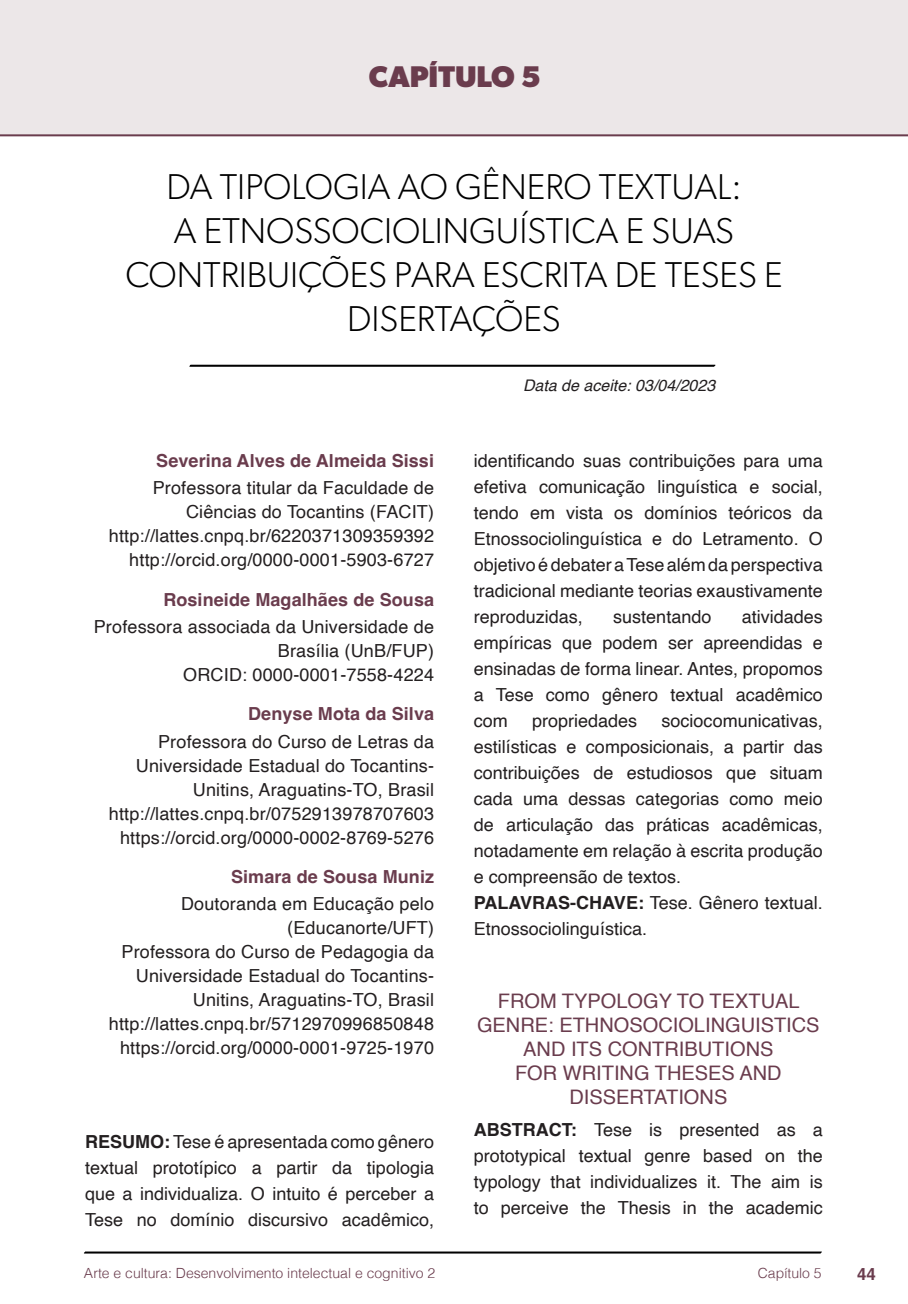
<style>
.page{position:relative;width:908px;height:1304px;background:#fff}
.page>*{position:absolute;margin:0;border:0;box-sizing:border-box;transform-origin:0 0}
.t1{font:300 36px/44px "Gibson";color:#000;text-align:center}
.t2{font:700 30px "Gibson";color:#6a3c4d}
.t3{font:20px/24px "Helvetica";color:#6a3c4d;text-align:center}
.t4{font:18px/26px "Helvetica";letter-spacing:.01em;color:#231f20;text-align:right}
.t5{font:700 18px "Helvetica";letter-spacing:.005em;color:#6a3c4d}
.t6{font:700 16.8px "Helvetica";color:#6a3c4d}
.t7{font:italic 16px "Helvetica";color:#231f20}
.t8{font:300 14px "Helvetica";color:#6a3c4d}
.s1{font-weight:700}
</style>
<div class="page">
<svg style="left:84px;top:1251px;width:737px;height:3px;background:#515151"></svg>
<svg style="left:189px;top:364px;width:526px;height:3px;background:#4f4f4f"></svg>
<div style="left:0;top:0;width:907px;height:136px;background:#ece7e8"></div>
<div style="left:44px;top:72px;width:68px;height:61px;background:#ece7e8"></div>
<h2 class="t2" style="left:369px;top:58px;width:173px">CAPÍTULO 5</h2>
<h1 class="t1" style="left:125px;top:164px;width:658px">DA TIPOLOGIA AO GÊNERO TEXTUAL:<br>A ETNOSSOCIOLINGUÍSTICA E SUAS<br>CONTRIBUIÇÕES PARA ESCRITA DE TESES E<br>DISERTAÇÕES</h1>
<p class="t5" style="left:156px;top:450px;width:279px">Severina Alves de Almeida Sissi</p>
<p class="t4" style="left:109px;top:477px;width:326px;line-height:24px">Professora titular da Faculdade de Ciências do Tocantins (FACIT) http://lattes.cnpq.br/6220371309359392 http://orcid.org/0000-0001-5903-6727</p>
<p class="t5" style="left:163px;top:588px;width:272px">Rosineide Magalhães de Sousa</p>
<p class="t4" style="left:94px;top:615px;width:342px;line-height:24px">Professora associada da Universidade de<br>Brasília (UnB/FUP)<br>ORCID: 0000-0001-7558-4224</p>
<p class="t5" style="left:248px;top:703px;width:187px">Denyse Mota da Silva</p>
<p class="t4" style="left:109px;top:730px;width:326px;line-height:24px">Professora do Curso de Letras da Universidade Estadual do Tocantins-Unitins, Araguatins-TO, Brasil http://lattes.cnpq.br/0752913978707603 https://orcid.org/0000-0002-8769-5276</p>
<p class="t5" style="left:231px;top:866px;width:204px">Simara de Sousa Muniz</p>
<p class="t4" style="left:109px;top:893px;width:326px;line-height:24px">Doutoranda em Educação pelo (Educanorte/UFT)<br>Professora do Curso de Pedagogia da Universidade Estadual do Tocantins-Unitins, Araguatins-TO, Brasil http://lattes.cnpq.br/5712970996850848 https://orcid.org/0000-0001-9725-1970</p>
<p class="t4" style="left:85px;top:1130px;width:350px;text-align:justify"><span class="s1">RESUMO:</span> Tese é apresentada como gênero textual prototípico a partir da tipologia que a individualiza. O intuito é perceber a Tese no domínio discursivo acadêmico,</p>
<p class="t7" style="left:523px;top:373px;width:194px">Data de aceite: 03/04/2023</p>
<p class="t4" style="left:473px;top:448px;width:350px;text-align:justify">identificando suas contribuições para uma efetiva comunicação linguística e social, tendo em vista os domínios teóricos da Etnossociolinguística e do Letramento. O objetivo é debater a Tese além da perspectiva tradicional mediante teorias exaustivamente reproduzidas,</p>
<p class="t4" style="left:473px;top:604px;width:350px;text-align:justify;text-indent:268px">atividades empíricas que podem ser apreendidas e ensinadas de forma linear. Antes, propomos a Tese como gênero textual acadêmico com</p>
<p class="t4" style="left:613px;top:604px;width:100px">sustentando</p>
<p class="t4" style="left:532px;top:708px;width:107px">propriedades</p>
<p class="t4" style="left:473px;top:708px;width:350px;text-align:left;text-indent:188px">sociocomunicativas, estilísticas e composicionais, a partir das contribuições de estudiosos que situam cada uma dessas categorias como meio de articulação das práticas acadêmicas, notadamente em relação à escrita produção e compreensão de textos.<br><span class="s1">PALAVRAS-CHAVE:</span> Tese. Gênero textual.<br>Etnossociolinguística.</p>
<p class="t3" style="left:477px;top:990px;width:344px">FROM TYPOLOGY TO TEXTUAL<br>GENRE: ETHNOSOCIOLINGUISTICS<br>AND ITS CONTRIBUTIONS<br>FOR WRITING THESES AND<br>DISSERTATIONS</p>
<p class="t4" style="left:473px;top:1117px;width:350px;text-align:justify"><span class="s1">ABSTRACT:</span> Tese is presented as a prototypical textual genre based on the typology that individualizes it. The aim is to perceive the Thesis in the academic</p>
<p class="t8" style="left:84px;top:1261px;width:352px">Arte e cultura: Desenvolvimento intelectual e cognitivo 2</p>
<p class="t8" style="left:757px;top:1261px;width:65px">Capítulo 5</p>
<p class="t6" style="left:856px;top:1264px;width:20px">44</p>
</div>
